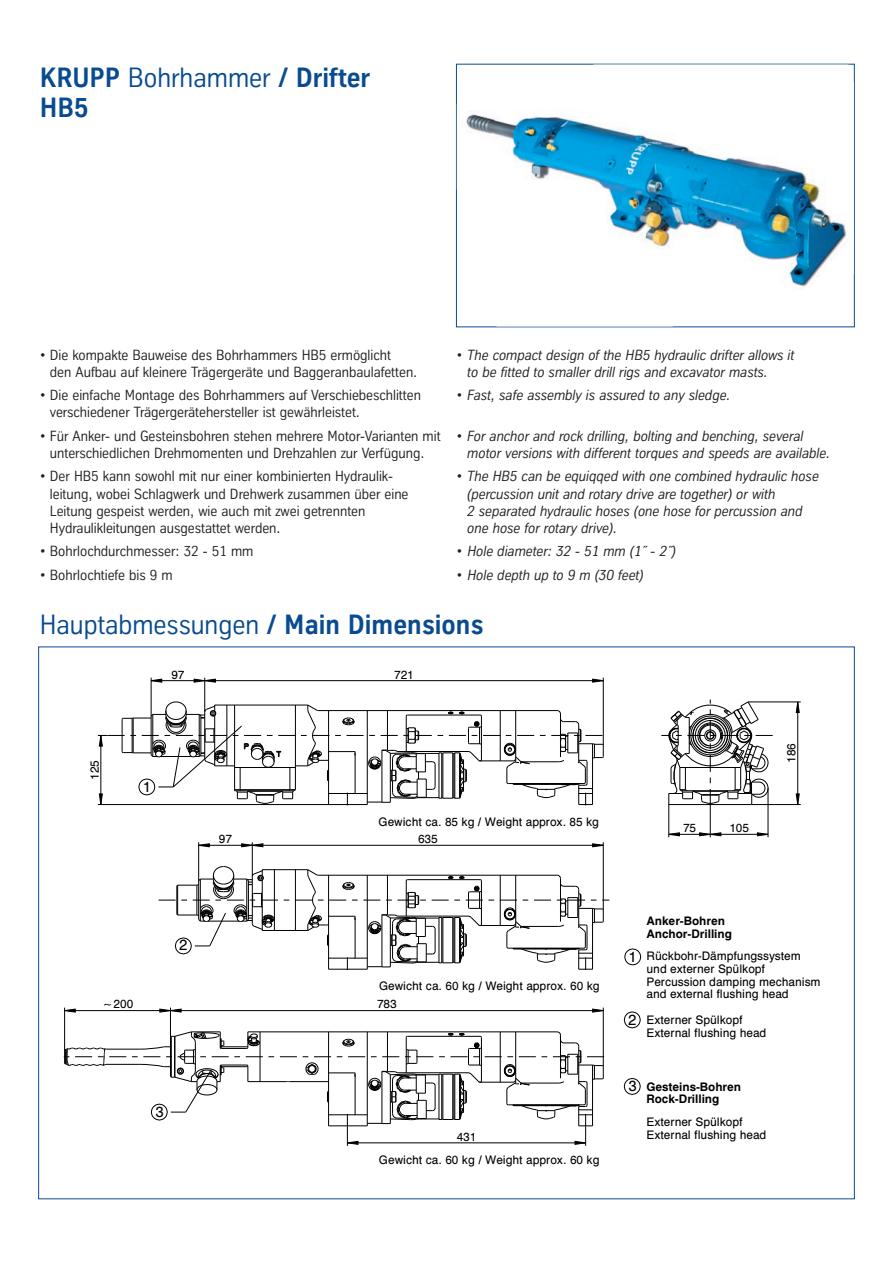
<style>
.page{position:relative;width:893px;height:1263px;background:#fff}
.page>*{position:absolute;margin:0;border:0;box-sizing:border-box;transform-origin:0 0}
.t1{font:27px "TK Type";color:#094b91}
.t2{font:700 27px/30px "TK Type";color:#094b91}
.t3{font:14.7px "CG Triumvirate";color:#000}
.t4{font:14.25px/17.1px "TK Type";color:#231f20}
.t5{font:italic 14.25px/17.1px "TK Type";color:#231f20}
.t6{font:11.85px/12.8px "CG Triumvirate";color:#000}
.t7{font:700 11.85px/12.8px "CG Triumvirate";color:#000}
.s1{font-weight:400}
.s2{font-weight:700}
</style>
<div class="page">
<img style="left:466px;top:65px;width:388px;height:261px">
<svg style="left:592px;top:843px;width:11px;height:4px"></svg>
<svg style="left:199px;top:843px;width:11px;height:4px"></svg>
<svg style="left:241px;top:843px;width:22px;height:4px"></svg>
<svg style="left:592px;top:679px;width:11px;height:4px"></svg>
<svg style="left:669px;top:832px;width:11px;height:4px"></svg>
<svg style="left:699px;top:832px;width:22px;height:4px"></svg>
<svg style="left:757px;top:832px;width:11px;height:4px"></svg>
<svg style="left:796px;top:793px;width:4px;height:11px"></svg>
<svg style="left:796px;top:701px;width:4px;height:12px"></svg>
<svg style="left:152px;top:679px;width:10px;height:4px"></svg>
<svg style="left:194px;top:679px;width:22px;height:4px"></svg>
<svg style="left:592px;top:1008px;width:11px;height:4px"></svg>
<svg style="left:159px;top:1008px;width:23px;height:4px"></svg>
<svg style="left:65px;top:1008px;width:11px;height:4px"></svg>
<svg style="left:624px;top:1078px;width:17px;height:17px"></svg>
<svg style="left:624px;top:1011px;width:17px;height:17px"></svg>
<svg style="left:624px;top:948px;width:17px;height:17px"></svg>
<hr style="left:198px;top:842px;width:1px;height:77px;background:#000">
<hr style="left:252px;top:842px;width:1px;height:34px;background:#000">
<hr style="left:199px;top:845px;width:404px;height:1px;background:#000">
<hr style="left:603px;top:842px;width:1px;height:68px;background:#000">
<hr style="left:151px;top:678px;width:1px;height:77px;background:#000">
<hr style="left:204px;top:678px;width:1px;height:34px;background:#000">
<hr style="left:151px;top:680px;width:452px;height:1px;background:#000">
<hr style="left:603px;top:678px;width:1px;height:67px;background:#000">
<hr style="left:669px;top:834px;width:99px;height:1px;background:#000">
<hr style="left:668px;top:793px;width:1px;height:44px;background:#000">
<hr style="left:752px;top:804px;width:49px;height:1px;background:#000">
<hr style="left:710px;top:806px;width:1px;height:31px;background:#000">
<hr style="left:768px;top:788px;width:1px;height:49px;background:#000">
<hr style="left:748px;top:702px;width:53px;height:1px;background:#000">
<hr style="left:797px;top:702px;width:1px;height:102px;background:#000">
<hr style="left:64px;top:1007px;width:1px;height:56px;background:#000">
<hr style="left:170px;top:1007px;width:1px;height:30px;background:#000">
<hr style="left:65px;top:1010px;width:538px;height:1px;background:#000">
<hr style="left:603px;top:1007px;width:1px;height:59px;background:#000">
<svg style="left:159px;top:866px;width:450px;height:104px"></svg>
<svg style="left:98px;top:701px;width:506px;height:104px"></svg>
<svg style="left:661px;top:699px;width:112px;height:107px"></svg>
<svg style="left:64px;top:1031px;width:540px;height:115px"></svg>
<h1 class="t2" style="left:40px;top:62px;width:332px">KRUPP <span class="s1">Bohrhammer</span> / Drifter<br>HB5</h1>
<p class="t4" style="left:50px;top:346px;width:369px;text-indent:-10px">• Die kompakte Bauweise des Bohrhammers HB5 ermöglicht<br>den Aufbau auf kleinere Trägergeräte und Baggeranbaulafetten.</p>
<p class="t4" style="left:50px;top:387px;width:373px;text-indent:-10px">• Die einfache Montage des Bohrhammers auf Verschiebeschlitten verschiedener Trägergerätehersteller ist gewährleistet.</p>
<p class="t4" style="left:40px;top:427px;width:402px;text-align:center">• Für Anker- und Gesteinsbohren stehen mehrere Motor-Varianten mit unterschiedlichen Drehmomenten und Drehzahlen zur Verfügung.</p>
<p class="t4" style="left:50px;top:468px;width:360px;text-indent:-10px">• Der HB5 kann sowohl mit nur einer kombinierten Hydraulik&shy;leitung, wobei Schlagwerk und Drehwerk zusammen über eine Leitung gespeist werden, wie auch mit zwei getrennten Hydraulikleitungen ausgestattet werden.</p>
<p class="t4" style="left:40px;top:543px;width:215px">• Bohrlochdurchmesser: 32 - 51 mm</p>
<p class="t4" style="left:40px;top:566px;width:134px">• Bohrlochtiefe bis 9 m</p>
<p class="t5" style="left:467px;top:346px;width:329px;text-indent:-10px">• The compact design of the HB5 hydraulic drifter allows it to be fitted to smaller drill rigs and excavator masts.</p>
<p class="t5" style="left:456px;top:387px;width:275px">• Fast, safe assembly is assured to any sledge.</p>
<p class="t5" style="left:467px;top:427px;width:365px;text-indent:-10px">• For anchor and rock drilling, bolting and benching, several motor versions with different torques and speeds are available.</p>
<p class="t5" style="left:467px;top:468px;width:353px;text-indent:-10px">• The HB5 can be equiqqed with one combined hydraulic hose (percussion unit and rotary drive are together) or with<br>2 separated hydraulic hoses (one hose for percussion and one hose for rotary drive).</p>
<p class="t5" style="left:456px;top:543px;width:220px">• Hole diameter: 32 - 51 mm (1˝ - 2˝)</p>
<p class="t5" style="left:456px;top:566px;width:188px">• Hole depth up to 9 m (30 feet)</p>
<h1 class="t1" style="left:40px;top:609px;width:445px">Hauptabmessungen <span class="s2">/ Main Dimensions</span></h1>
<p class="t6" style="left:88px;top:780px;width:21px;rotate:-90deg">125</p>
<p class="t6" style="left:171px;top:668px;width:15px">97</p>
<p class="t6" style="left:394px;top:668px;width:21px">721</p>
<p class="t3" style="left:143px;top:777px;width:10px">1</p>
<p class="t6" style="left:379px;top:815px;width:222px">Gewicht ca. 85 kg / Weight approx. 85 kg</p>
<p class="t6" style="left:219px;top:832px;width:15px">97</p>
<p class="t6" style="left:418px;top:832px;width:21px">635</p>
<p class="t3" style="left:179px;top:936px;width:10px">2</p>
<p class="t6" style="left:379px;top:980px;width:222px">Gewicht ca. 60 kg / Weight approx. 60 kg</p>
<p class="t6" style="left:102px;top:998px;width:33px">~200</p>
<p class="t6" style="left:377px;top:998px;width:21px">783</p>
<p class="t3" style="left:155px;top:1102px;width:10px">3</p>
<p class="t6" style="left:457px;top:1130px;width:21px">431</p>
<p class="t6" style="left:379px;top:1153px;width:222px">Gewicht ca. 60 kg / Weight approx. 60 kg</p>
<p class="t6" style="left:683px;top:821px;width:15px">75</p>
<p class="t6" style="left:729px;top:821px;width:21px">105</p>
<p class="t6" style="left:785px;top:763px;width:21px;rotate:-90deg">186</p>
<p class="t3" style="left:629px;top:947px;width:10px">1</p>
<p class="t3" style="left:628px;top:1010px;width:10px">2</p>
<p class="t7" style="left:646px;top:914px;width:87px">Anker-Bohren<br>Anchor-Drilling</p>
<p class="t6" style="left:646px;top:949px;width:176px">Rückbohr-Dämpfungssystem und externer Spülkopf<br>Percussion damping mechanism and external flushing head</p>
<p class="t6" style="left:646px;top:1013px;width:121px">Externer Spülkopf<br>External flushing head</p>
<p class="t3" style="left:628px;top:1077px;width:10px">3</p>
<p class="t7" style="left:646px;top:1080px;width:96px">Gesteins-Bohren<br>Rock-Drilling</p>
<p class="t6" style="left:646px;top:1115px;width:121px">Externer Spülkopf<br>External flushing head</p>
</div>
